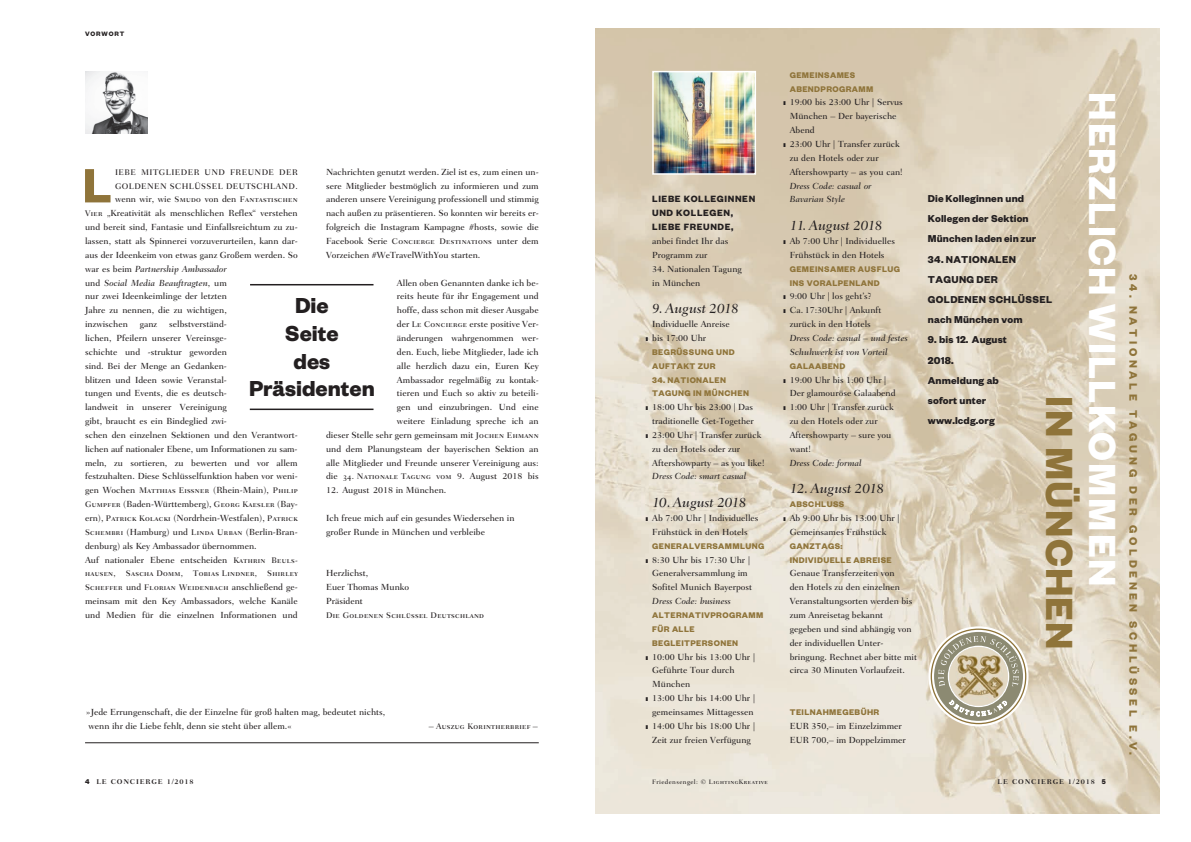
<style>
.page{position:relative;width:1191px;height:842px;background:#fff}
.page>*{position:absolute;margin:0;border:0;box-sizing:border-box;transform-origin:0 0}
.t1{font:700 52.9px "Founders Grotesk";color:#8f743a}
.t2{font:700 41.5px "Founders Grotesk";letter-spacing:.03em;color:#fff}
.t3{font:700 41.5px "Founders Grotesk";letter-spacing:.03em;color:#8f743a}
.t4{font:700 23.8px/27.7px "Founders Grotesk";color:#231f20;text-align:center}
.t5{font:italic 500 14px "Fairfield LH";color:#231f20}
.t6{font:700 12px "Founders Grotesk";letter-spacing:.31em;color:#8f743a}
.t7{font:700 11px/20.2px "Founders Grotesk";letter-spacing:.01em;color:#231f20}
.t8{font:700 11px/20.2px "Founders Grotesk";letter-spacing:.03em;color:#231f20}
.t9{font:700 10px/13.9px "Founders Grotesk";letter-spacing:.06em;color:#231f20}
.t10{font:500 9px/13.9px "Fairfield LH";color:#231f20}
.t11{font:700 9px/13.9px "Founders Grotesk";letter-spacing:.045em;color:#8f743a}
.t12{font:italic 500 9px/13.9px "Fairfield LH";color:#231f20}
.t13{font:8.3px/13.8px "Fairfield LH Medium SC";letter-spacing:.035em;color:#231f20}
.t14{font:500 8.3px/13.9px "Fairfield LH";letter-spacing:.045em;color:#231f20}
.t15{font:700 7px "Fairfield LH";letter-spacing:.12em;color:#231f20}
.t16{font:700 7px "Founders Grotesk";letter-spacing:.125em;color:#231f20}
.t17{font:6.5px "Fairfield LH Medium SC";letter-spacing:.07em;color:#231f20}
.s1{font-family:"Fairfield LH Medium SC";font-weight:400;font-size:8.3px}
.s2{font-family:"Fairfield LH";font-weight:500;font-size:9px}
.s3{font-style:italic}
.s4{font-family:"Founders Grotesk";font-size:7.6px}
.s5{font-family:"Fairfield LH";font-weight:500}
</style>
<div class="page">
<img style="left:595px;top:28px;width:564px;height:786px">
<svg style="left:928px;top:626px;width:100px;height:100px;background:#c3bba5"></svg>
<img style="left:655px;top:74px;width:98px;height:98px">
<div style="left:652px;top:71px;width:104px;height:104px;border:2px solid #fff"></div>
<hr style="left:250px;top:284px;width:123px;height:1px;background:#231f20">
<hr style="left:250px;top:409px;width:123px;height:1px;background:#231f20">
<img style="left:85px;top:71px;width:62px;height:62px">
<hr style="left:85px;top:742px;width:454px;height:1px;background:#231f20">
<p class="t16" style="left:85px;top:32px;width:41px">VORWORT</p>
<p class="t10" style="left:326px;top:166px;width:214px;text-align:justify">Nachrichten genutzt werden. Ziel ist es, zum einen un&shy;sere Mitglieder bestmöglich zu informieren und zum anderen unsere Vereinigung professionell und stimmig nach außen zu präsentieren. So konnten wir bereits er&shy;folgreich die Instagram Kampagne #hosts, sowie die Facebook Serie <span class="s1">Concierge Destinations</span> unter dem Vorzeichen #WeTravelWithYou starten.</p>
<p class="t10" style="left:326px;top:276px;width:214px;text-align:right">Allen oben Genannten danke ich be-<br>reits heute für ihr Engagement und<br>hoffe, dass schon mit dieser Ausgabe<br>der <span class="s1">Le Concierge</span> erste positive Ver-<br>änderungen wahrgenommen wer-<br>den. Euch, liebe Mitglieder, lade ich<br>alle herzlich dazu ein, Euren Key<br>Ambassador regelmäßig zu kontak-<br>tieren und Euch so aktiv zu beteili-<br>gen und einzubringen. Und eine<br>weitere Einladung spreche ich an<br>dieser Stelle sehr gern gemeinsam mit <span class="s1">Jochen Ehmann </span>und dem Planungsteam der bayerischen Sektion an alle Mitglieder und Freunde unserer Vereinigung aus:</p>
<p class="t13" style="left:326px;top:470px;width:214px"><span class="s2">die</span> 34. Nationale Tagung vom <span class="s2">9. August 2018 bis</span></p>
<p class="t10" style="left:326px;top:484px;width:122px">12. August 2018 in München.</p>
<p class="t10" style="left:326px;top:512px;width:190px">Ich freue mich auf ein gesundes Wiedersehen in großer Runde in München und verbleibe</p>
<p class="t10" style="left:326px;top:567px;width:84px">Herzlichst,<br>Euer Thomas Munko<br>Präsident</p>
<p class="t13" style="left:326px;top:609px;width:159px">Die Goldenen Schlüssel Deutschland</p>
<h1 class="t1" style="left:82px;top:169px;width:31px">L</h1>
<p class="t14" style="left:115px;top:166px;width:184px">IEBE MITGLIEDER UND FREUNDE DER<br>GOLDENEN SCHLÜSSEL DEUTSCHLAND.</p>
<p class="t13" style="left:115px;top:193px;width:184px"><span class="s2">wenn wir, wie</span> Smudo <span class="s2">von den</span> Fantastischen</p>
<p class="t10" style="left:85px;top:207px;width:214px"><span class="s1">Vier</span> „Kreativität als menschlichen Reflex“ verstehen und bereit sind, Fantasie und Einfallsreichtum zu zu&shy;lassen, statt als Spinnerei vorzuverurteilen, kann dar&shy;aus der Ideenkeim von etwas ganz Großem werden. So war es beim <span class="s3">Partnership Ambassador<br></span>und <span class="s3">Social Media Beauftragten</span>, um<br>nur zwei Ideenkeimlinge der letzten<br>Jahre zu nennen, die zu wichtigen,<br>inzwischen</p>
<p class="t10" style="left:140px;top:318px;width:19px">ganz</p>
<h3 class="t4" style="left:249px;top:294px;width:127px">Die<br>Seite<br>des<br>Präsidenten</h3>
<p class="t10" style="left:85px;top:318px;width:214px;text-indent:84px">selbstverständ-<br>lichen, Pfeilern unserer Vereinsge-<br>schichte und -struktur geworden<br>sind. Bei der Menge an Gedanken-<br>blitzen und Ideen sowie Veranstal-<br>tungen und Events, die es deutsch-<br>landweit in unserer Vereinigung<br>gibt, braucht es ein Bindeglied zwi-<br>schen den einzelnen Sektionen und den Verantwort&shy;lichen auf nationaler Ebene, um Informationen zu sam&shy;meln, zu sortieren, zu bewerten und vor allem festzuhalten. Diese Schlüsselfunktion haben vor weni&shy;gen Wochen <span class="s1">Matthias Eißner</span> (Rhein-Main), <span class="s1">Philip Gumpfer</span> (Baden-Württemberg), <span class="s1">Georg Kaesler</span> (Bay&shy;ern), <span class="s1">Patrick Kolacki</span> (Nordrhein-Westfalen), <span class="s1">Patrick Schembri</span> (Hamburg) und <span class="s1">Linda Urban</span> (Berlin-Bran&shy;denburg) als Key Ambassador übernommen.<br>Auf nationaler Ebene entscheiden <span class="s1">Kathrin Beuls -</span></p>
<p class="t13" style="left:85px;top:567px;width:214px">hausen, Sascha Domm, Tobias Lindner, Shirley<br>Scheffer <span class="s2">und</span> Florian Weidenbach <span class="s2">anschließend ge-</span></p>
<p class="t10" style="left:85px;top:595px;width:214px">meinsam mit den Key Ambassadors, welche Kanäle und Medien für die einzelnen Informationen und</p>
<p class="t10" style="left:86px;top:706px;width:301px">»Jede Errungenschaft, die der Einzelne für groß halten mag, bedeutet nichts, wenn ihr die Liebe fehlt, denn sie steht über allem.«</p>
<p class="t15" style="left:85px;top:779px;width:110px"><span class="s4">4</span> LE CONCIERGE 1/2018</p>
<p class="t13" style="left:429px;top:720px;width:110px"><span class="s2">–</span> Auszug Korintherbrief <span class="s2">–</span></p>
<p class="t9" style="left:652px;top:193px;width:105px">LIEBE KOLLEGINNEN<br>UND KOLLEGEN,<br>LIEBE FREUNDE,</p>
<p class="t10" style="left:652px;top:235px;width:78px">anbei findet Ihr das<br>Programm zur</p>
<p class="t10" style="left:652px;top:263px;width:91px">34. Nationalen Tagung in München</p>
<h3 class="t5" style="left:652px;top:303px;width:88px">9. August 2018</h3>
<p class="t10" style="left:652px;top:318px;width:79px">Individuelle Anreise bis 17:00 Uhr</p>
<p class="t11" style="left:652px;top:346px;width:84px">BEGRÜSSUNG UND<br>AUFTAKT ZUR</p>
<p class="t11" style="left:652px;top:373px;width:98px">34. NATIONALEN<br>TAGUNG IN MÜNCHEN</p>
<p class="t10" style="left:652px;top:401px;width:114px">18:00 Uhr bis 23:00 | Das traditionelle Get-Together<br>23:00 Uhr | Transfer zurück zu den Hotels oder zur<br>Aftershowparty – as you like!</p>
<p class="t12" style="left:652px;top:470px;width:96px">Dress Code: smart casual</p>
<h3 class="t5" style="left:652px;top:497px;width:96px">10. August 2018</h3>
<p class="t10" style="left:652px;top:512px;width:108px">Ab 7:00 Uhr | Individuelles<br>Frühstück in den Hotels</p>
<p class="t11" style="left:652px;top:540px;width:114px">GENERALVERSAMMLUNG</p>
<p class="t10" style="left:652px;top:553px;width:101px">8:30 Uhr bis 17:30 Uhr |<br>Generalversammlung im<br>Sofitel Munich Bayerpost</p>
<p class="t12" style="left:652px;top:595px;width:80px">Dress Code: business</p>
<p class="t11" style="left:652px;top:609px;width:113px">ALTERNATIVPROGRAMM<br>FÜR ALLE<br>BEGLEIT PERSONEN</p>
<p class="t10" style="left:652px;top:650px;width:104px">10:00 Uhr bis 13:00 Uhr |<br>Geführte Tour durch<br>München<br>13:00 Uhr bis 14:00 Uhr | gemeinsames Mittagessen<br>14:00 Uhr bis 18:00 Uhr |<br>Zeit zur freien Verfügung</p>
<p class="t17" style="left:652px;top:779px;width:117px"><span class="s5">Friedensengel:</span> © LightingKreative</p>
<p class="t11" style="left:789px;top:69px;width:85px">GEMEINSAMES<br>ABENDPROGRAMM</p>
<p class="t10" style="left:789px;top:96px;width:115px">19:00 bis 23:00 Uhr | Servus<br>München – Der bayerische<br>Abend<br>23:00 Uhr | Transfer zurück zu den Hotels oder zur<br>After showparty – as you can!</p>
<p class="t12" style="left:789px;top:179px;width:83px">Dress Code: casual or<br>Bavarian Style</p>
<h3 class="t5" style="left:789px;top:220px;width:94px">11. August 2018</h3>
<p class="t10" style="left:789px;top:235px;width:107px">Ab 7:00 Uhr | Individuelles<br>Frühstück in den Hotels</p>
<p class="t11" style="left:789px;top:263px;width:112px">GEMEINSAMER AUSFLUG<br>INS VORALPENLAND</p>
<p class="t10" style="left:789px;top:290px;width:93px">9:00 Uhr | los geht’s?<br>Ca. 17:30Uhr | Ankunft zurück in den Hotels</p>
<p class="t12" style="left:789px;top:332px;width:119px">Dress Code: casual – und festes<br>Schuhwerk ist von Vorteil</p>
<p class="t11" style="left:789px;top:360px;width:57px">GALAABEND</p>
<p class="t10" style="left:789px;top:373px;width:107px">19:00 Uhr bis 1:00 Uhr |<br>Der glamouröse Galaabend<br>1:00 Uhr | Transfer zurück zu den Hotels oder zur<br>Aftershowparty – sure you want!</p>
<p class="t12" style="left:789px;top:456px;width:73px">Dress Code: formal</p>
<h3 class="t5" style="left:789px;top:483px;width:96px">12. August 2018</h3>
<p class="t11" style="left:789px;top:498px;width:56px">ABSCHLUSS</p>
<p class="t10" style="left:789px;top:512px;width:111px">Ab 9:00 Uhr bis 13:00 Uhr |<br>Gemeinsames Frühstück</p>
<p class="t11" style="left:789px;top:540px;width:103px">GANZTAGS:<br>INDIVIDUELLE ABREISE</p>
<p class="t10" style="left:789px;top:567px;width:129px">Genaue Transferzeiten von<br>den Hotels zu den einzelnen<br>Veranstaltungsorten werden bis zum Anreisetag bekannt gegeben und sind abhängig von der individuellen Unter - bringung. Rechnet aber bitte mit circa 30 Minuten Vorlaufzeit.</p>
<p class="t11" style="left:789px;top:706px;width:91px">TEILNAHMEGEBÜHR</p>
<p class="t10" style="left:789px;top:720px;width:118px">EUR 350,– im Einzelzimmer<br>EUR 700,– im Doppelzimmer</p>
<p class="t7" style="left:928px;top:189px;width:110px">Die Kolleginnen und<br>Kollegen der Sektion<br>München laden ein zur</p>
<p class="t8" style="left:928px;top:250px;width:126px">34. NATIONALEN<br>TAGUNG DER<br>GOLDENEN SCHLÜSSEL nach München vom</p>
<p class="t7" style="left:928px;top:331px;width:80px">9. bis 12. August<br>2018.<br>Anmeldung ab sofort unter www.lcdg.org</p>
<h2 class="t3" style="left:1072px;top:396px;width:255px;rotate:90deg">IN MÜNCHEN</h2>
<h2 class="t2" style="left:1115px;top:92px;width:496px;rotate:90deg">HERZLICH WILLKOMMEN</h2>
<p class="t15" style="left:997px;top:779px;width:110px">LE CONCIERGE 1/2018 <span class="s4">5</span></p>
<h3 class="t6" style="left:1137px;top:274px;width:483px;rotate:90deg">34. NATIONALE TAGUNG DER GOLDENEN SCHLÜSSEL E.V.</h3>
</div>
